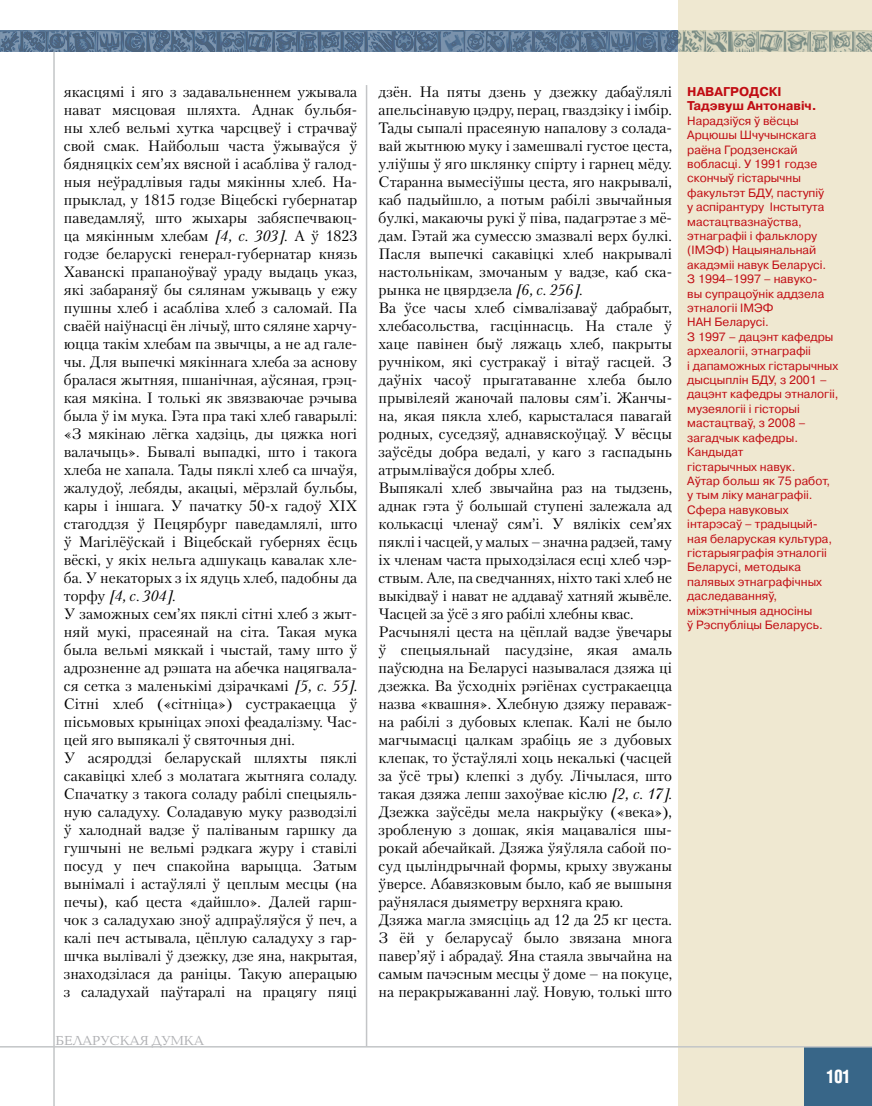
<style>
.page{position:relative;width:872px;height:1106px;background:#fff}
.page>*{position:absolute;margin:0;border:0;box-sizing:border-box;transform-origin:0 0}
.t1{font:700 18px "AG Letterica Cond L";color:#fff;scale:.9 1}
.t2{font:15px/18px "Petersburg C";color:#000}
.t3{font:13.5px "Baltica C";color:#aeafb2}
.t4{font:700 12.75px/14.4px "Pragmatica C";color:#c10c13}
.t5{font:12px/14.4px "Pragmatica C";color:#c10c13}
.s1{font-style:italic}
</style>
<div class="page">
<div style="left:678px;top:0;width:194px;height:1106px;background:#efe8d1"></div>
<hr style="left:53px;top:52px;width:2px;height:1054px;background:#c3c5c7">
<hr style="left:366px;top:85px;width:1px;height:961px;background:#c3c5c7">
<div style="left:804px;top:1047px;width:68px;height:59px;background:#386688"></div>
<svg style="left:0;top:31px;width:872px;height:21px;background:#6e8497"></svg>
<hr style="left:0;top:1046px;width:872px;height:1px;background:#c3c5c7">
<p class="t2" style="left:64px;top:82px;width:295px">якасцямі і яго з задавальненнем ужывала нават мясцовая шляхта. Аднак бульбя&shy;ны хлеб вельмі хутка чарсцвеў і страчваў свой смак. Найбольш часта ўжываўся ў бядняцкіх сем’ях вясной і асабліва ў галод&shy;ныя неўрадлівыя гады мякінны хлеб. На&shy;прыклад, у 1815 годзе Віцебскі губернатар паведамляў, што жыхары забяспечваюц&shy;ца мякінным хлебам <span class="s1">[4, с. 303]</span>. А ў 1823 годзе беларускі генерал-губернатар князь Хаванскі прапаноўваў ураду выдаць указ, які забараняў бы сялянам ужываць у ежу пушны хлеб і асабліва хлеб з саломай. Па сваёй наіўнасці ён лічыў, што сяляне харчу&shy;юцца такім хлебам па звычцы, а не ад гале&shy;чы. Для выпечкі мякіннага хлеба за аснову бралася жытняя, пшанічная, аўсяная, грэц&shy;кая мякіна. І толькі як звязваючае рэчыва была ў ім мука. Гэта пра такі хлеб гаварылі: «З мякінаю лёгка хадзіць, ды цяжка ногі валачыць». Бывалі выпадкі, што і такога хлеба не хапала. Тады пяклі хлеб са шчаўя, жалудоў, лебяды, акацыі, мёрзлай бульбы, кары і іншага. У пачатку 50-х гадоў ХІХ стагоддзя ў Пецярбург паведамлялі, што ў Магілёўскай і Віцебскай губернях ёсць вёскі, у якіх нельга адшукаць кавалак хле&shy;ба. У некаторых з іх ядуць хлеб, падобны да торфу <span class="s1">[4, с. 304].<br></span>У заможных сем’ях пяклі сітні хлеб з жыт&shy;няй мукі, прасеянай на сіта. Такая мука была вельмі мяккай і чыстай, таму што ў адрозненне ад рэшата на абечка нацягвала&shy;ся сетка з маленькімі дзірачкамі <span class="s1">[5, с. 55]</span>.<br>Сітні хлеб («сітніца») сустракаецца ў пісьмовых крыніцах эпохі феадалізму. Час&shy;цей яго выпякалі ў святочныя дні.<br>У асяроддзі беларускай шляхты пяклі сакавіцкі хлеб з молатага жытняга соладу.<br>Спачатку з такога соладу рабілі спецыяль&shy;ную саладуху. Соладавую муку разводзілі ў халоднай вадзе ў паліваным гаршку да гушчыні не вельмі рэдкага журу і ставілі посуд у печ спакойна варыцца. Затым вынімалі і астаўлялі ў цеплым месцы (на печы), каб цеста «дайшло». Далей гарш&shy;чок з саладухаю зноў адпраўляўся ў печ, а калі печ астывала, цёплую саладуху з гар&shy;шчка вылівалі ў дзежку, дзе яна, накрытая, знаходзілася да раніцы. Такую аперацыю з саладухай паўтаралі на працягу пяці</p>
<p class="t2" style="left:378px;top:82px;width:295px">дзён. На пяты дзень у дзежку дабаўлялі апельсінавую цэдру, перац, гваздзіку і імбір.<br>Тады сыпалі прасеяную напалову з солада&shy;вай жытнюю муку і замешвалі густое цеста, уліўшы ў яго шклянку спірту і гарнец мёду.<br>Старанна вымесіўшы цеста, яго накрывалі, каб падыйшло, а потым рабілі звычайныя булкі, макаючы рукі ў піва, падагрэтае з мё&shy;дам. Гэтай жа сумессю змазвалі верх булкі.<br>Пасля выпечкі сакавіцкі хлеб накрывалі настольнікам, змочаным у вадзе, каб ска&shy;рынка не цвярдзела <span class="s1">[6, с. 256].<br></span>Ва ўсе часы хлеб сімвалізаваў дабрабыт, хлебасольства, гасціннасць. На стале ў хаце павінен быў ляжаць хлеб, пакрыты ручніком, які сустракаў і вітаў гасцей. З даўніх часоў прыгатаванне хлеба было прывілеяй жаночай паловы сям’і. Жанчы&shy;на, якая пякла хлеб, карысталася павагай родных, суседзяў, аднавяскоўцаў. У вёсцы заўсёды добра ведалі, у каго з гаспадынь атрымліваўся добры хлеб.<br>Выпякалі хлеб звычайна раз на тыдзень, аднак гэта ў большай ступені залежала ад колькасці членаў сям’і. У вялікіх сем’ях пяклі і часцей, у малых – значна радзей, таму іх членам часта прыходзілася есці хлеб чэр&shy;ствым. Але, па сведчаннях, ніхто такі хлеб не выкідваў і нават не аддаваў хатняй жывёле.<br>Часцей за ўсё з яго рабілі хлебны квас.<br>Расчынялі цеста на цёплай вадзе ўвечары ў спецыяльнай пасудзіне, якая амаль паўсюдна на Беларусі называлася дзяжа ці дзежка. Ва ўсходніх рэгіёнах сустракаецца назва «квашня». Хлебную дзяжу пераваж&shy;на рабілі з дубовых клепак. Калі не было магчымасці цалкам зрабіць яе з дубовых клепак, то ўстаўлялі хоць некалькі (часцей за ўсё тры) клепкі з дубу. Лічылася, што такая дзяжа лепш захоўвае кіслю <span class="s1">[2, с. 17].<br></span>Дзежка заўсёды мела накрыўку («века»), зробленую з дошак, якія мацаваліся шы&shy;рокай абечайкай. Дзяжа ўяўляла сабой по&shy;суд цыліндрычнай формы, крыху звужаны ўверсе. Абавязковым было, каб яе вышыня раўнялася дыяметру верхняга краю.<br>Дзяжа магла змясціць ад 12 да 25 кг цеста.<br>З ёй у беларусаў было звязана многа павер’яў і абрадаў. Яна стаяла звычайна на самым пачэсным месцы ў доме – на покуце, на перакрыжаванні лаў. Новую, толькі што</p>
<p class="t4" style="left:687px;top:84px;width:131px">Навагродскі<br>Тадэвуш Антонавіч.</p>
<p class="t5" style="left:687px;top:113px;width:153px">Нарадзіўся ў вёсцы<br>Арцюшы Шчучынскага раёна Гродзенскай вобласці. У 1991 годзе скончыў гістарычны факультэт БДУ, паступіў<br>у аспірантуру Інстытута мастацтвазнаўства, этнаграфіі і фальклору (ІМЭФ) Нацыянальнай акадэміі навук Беларусі.<br>З 1994–1997 – навуко-<br>вы супрацоўнік аддзела этналогіі ІМЭФ<br>НАН Беларусі.<br>З 1997 – дацэнт кафедры археалогіі, этнаграфіі<br>і дапаможных гістарычных дысцыплін БДУ, з 2001 – дацэнт кафедры этналогіі, музеялогіі і гісторыі мастацтваў, з 2008 – загадчык кафедры.<br>Кандыдат<br>гістарычных навук.<br>Аўтар больш як 75 работ, у тым ліку манаграфіі.<br>Сфера навуковых інтарэсаў – традыцый&shy;ная беларуская культура, гістарыяграфія этналогіі<br>Беларусі, методыка палявых этнаграфічных даследаванняў, міжэтнічныя адносіны<br>ў Рэспубліцы Беларусь.</p>
<p class="t3" style="left:56px;top:1033px;width:150px">БЕЛАРУСКАЯ ДУМКА</p>
<p class="t1" style="left:826px;top:1065px;width:29px">101</p>
</div>
